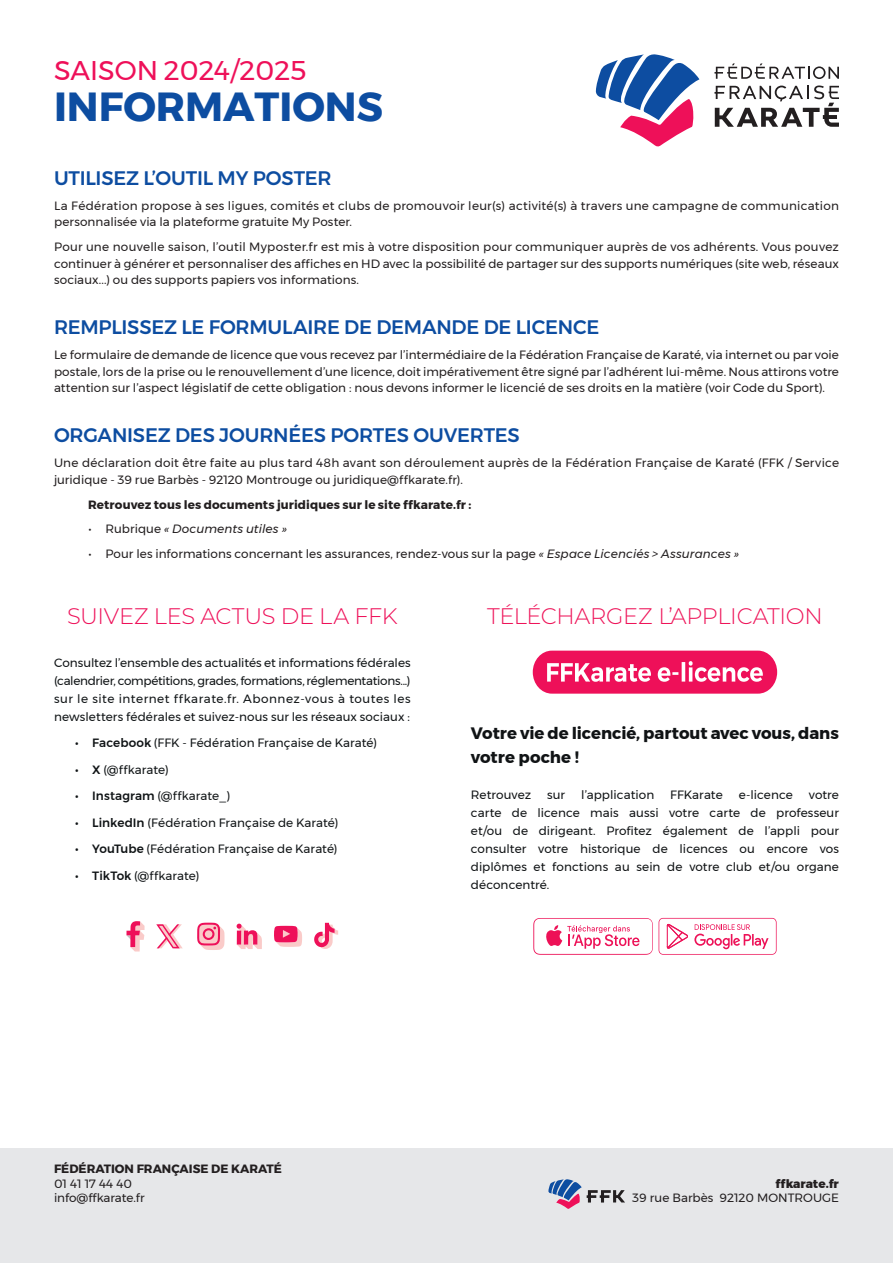
<style>
.page{position:relative;width:893px;height:1263px;background:#fff}
.page>*{position:absolute;margin:0;border:0;box-sizing:border-box;transform-origin:0 0}
.t1{font:700 40.5px "Montserrat";color:#0d4da1}
.t2{font:27px "Montserrat";color:#ee1059}
.t3{font:300 22.5px "Montserrat";letter-spacing:-.01em;color:#ee1459}
.t4{font:300 22.5px "Montserrat";letter-spacing:-.01em;color:#ee1059}
.t5{font:500 19.5px "Montserrat";letter-spacing:-.01em;color:#0d4da1}
.t6{font:700 16.5px/24px "Montserrat";letter-spacing:-.005em;color:#101315}
.t7{font:12px/16.5px "Montserrat";letter-spacing:.01em;color:#231f20}
.t8{font:12px/18px "Montserrat";letter-spacing:.005em;color:#101416;text-align:justify}
.t9{font:12px/18px "Montserrat";letter-spacing:.005em;color:#101315;text-align:justify}
.t10{font:700 12px "Montserrat";letter-spacing:.005em;color:#231f20}
.t11{font:italic 12px "Montserrat";letter-spacing:.005em;color:#231f20}
.t12{font:800 12px "Montserrat";color:#231f20}
.s1{font-style:normal}
.s2{font-style:italic}
.s3{font-weight:500}
</style>
<div class="page">
<svg style="left:714px;top:63px;width:125px;height:16px"></svg>
<svg style="left:714px;top:85px;width:125px;height:42px"></svg>
<svg style="left:596px;top:54px;width:103px;height:93px"></svg>
<svg style="left:659px;top:918px;width:118px;height:37px"></svg>
<svg style="left:533px;top:918px;width:120px;height:37px"></svg>
<svg style="left:533px;top:651px;width:244px;height:43px;background:#f1407a"></svg>
<svg style="left:126px;top:921px;width:19px;height:30px"></svg>
<svg style="left:197px;top:923px;width:27px;height:27px"></svg>
<svg style="left:237px;top:924px;width:25px;height:25px"></svg>
<svg style="left:274px;top:926px;width:28px;height:21px"></svg>
<svg style="left:314px;top:923px;width:24px;height:26px"></svg>
<div style="left:0;top:1148px;width:893px;height:115px;background:#e6e7e9"></div>
<svg style="left:548px;top:1179px;width:77px;height:30px"></svg>
<svg style="left:156px;top:924px;width:26px;height:24px"></svg>
<h2 class="t2" style="left:54px;top:56px;width:254px">SAISON 2024/2025</h2>
<h1 class="t1" style="left:54px;top:83px;width:330px">INFORMATIONS</h1>
<h3 class="t5" style="left:54px;top:167px;width:279px">UTILISEZ L’OUTIL MY POSTER</h3>
<p class="t7" style="left:54px;top:197px;width:786px">La Fédération propose à ses ligues, comités et clubs de promouvoir leur(s) activité(s) à travers une campagne de communication personnalisée via la plateforme gratuite My Poster.</p>
<p class="t7" style="left:54px;top:239px;width:786px;text-align:justify">Pour une nouvelle saison, l’outil Myposter.fr est mis à votre disposition pour communiquer auprès de vos adhérents. Vous pouvez continuer à générer et personnaliser des affiches en HD avec la possibilité de partager sur des supports numériques (site web, réseaux sociaux...) ou des supports papiers vos informations.</p>
<h3 class="t5" style="left:54px;top:316px;width:547px">REMPLISSEZ LE FORMULAIRE DE DEMANDE DE LICENCE</h3>
<p class="t7" style="left:54px;top:347px;width:786px;text-align:justify">Le formulaire de demande de licence que vous recevez par l’intermédiaire de la Fédération Française de Karaté, via internet ou par voie postale, lors de la prise ou le renouvellement d’une licence, doit impérativement être signé par l’adhérent lui-même. Nous attirons votre attention sur l’aspect législatif de cette obligation : nous devons informer le licencié de ses droits en la matière (voir Code du Sport).</p>
<h3 class="t5" style="left:54px;top:424px;width:467px">ORGANISEZ DES JOURNÉES PORTES OUVERTES</h3>
<p class="t7" style="left:54px;top:455px;width:787px">Une déclaration doit être faite au plus tard 48h avant son déroulement auprès de la Fédération Française de Karaté (FFK / Service juridique - 39 rue Barbès - 92120 Montrouge ou juridique@ffkarate.fr).</p>
<p class="t10" style="left:88px;top:498px;width:385px">Retrouvez tous les documents juridiques sur le site ffkarate.fr :</p>
<p class="t11" style="left:88px;top:524px;width:200px"><span class="s1">• Rubrique</span> « Documents utiles »</p>
<p class="t7" style="left:88px;top:546px;width:652px">• Pour les informations concernant les assurances, rendez-vous sur la page <span class="s2">« Espace Licenciés &gt; Assurances »</span></p>
<h3 class="t4" style="left:67px;top:603px;width:332px">SUIVEZ LES ACTUS DE LA FFK</h3>
<p class="t8" style="left:54px;top:653px;width:358px">Consultez l’ensemble des actualités et informations fédérales (calendrier, compétitions, grades, formations, réglementations...) sur le site internet ffkarate.fr. Abonnez-vous à toutes les newsletters fédérales et suivez-nous sur les réseaux sociaux :</p>
<p class="t8" style="left:75px;top:734px;width:303px"><span class="s3">• Facebook</span> (FFK - Fédération Française de Karaté)</p>
<p class="t8" style="left:75px;top:760px;width:95px"><span class="s3">• X</span> (@ffkarate)</p>
<p class="t8" style="left:75px;top:787px;width:157px"><span class="s3">• Instagram</span> (@ffkarate_)</p>
<p class="t8" style="left:75px;top:813px;width:265px"><span class="s3">• LinkedIn</span> (Fédération Française de Karaté)</p>
<p class="t8" style="left:75px;top:840px;width:264px"><span class="s3">• YouTube</span> (Fédération Française de Karaté)</p>
<p class="t8" style="left:75px;top:866px;width:126px"><span class="s3">• TikTok</span> (@ffkarate)</p>
<h3 class="t3" style="left:487px;top:603px;width:337px">TÉLÉCHARGEZ L’APPLICATION</h3>
<h3 class="t6" style="left:471px;top:721px;width:369px">Votre vie de licencié, partout avec vous, dans votre poche !</h3>
<p class="t9" style="left:471px;top:786px;width:62px">Retrouvez</p>
<p class="t9" style="left:547px;top:786px;width:19px">sur</p>
<p class="t9" style="left:581px;top:786px;width:74px">l’application</p>
<p class="t9" style="left:670px;top:786px;width:54px">FFKarate</p>
<p class="t9" style="left:739px;top:786px;width:56px">e-licence</p>
<p class="t9" style="left:471px;top:786px;width:370px;text-indent:338px">votre carte de licence mais aussi votre carte de professeur et/ou de dirigeant. Profitez également de l’appli pour consulter votre historique de licences ou encore vos diplômes et fonctions au sein de votre club et/ou organe déconcentré.</p>
<p class="t10" style="left:54px;top:1162px;width:229px">FÉDÉRATION FRANÇAISE DE KARATÉ</p>
<p class="t7" style="left:54px;top:1176px;width:92px;line-height:14.4px">01 41 17 44 40 info@ffkarate.fr</p>
<p class="t12" style="left:775px;top:1176px;width:65px">ffkarate.fr</p>
<p class="t7" style="left:632px;top:1189px;width:208px">39 rue Barbès 92120 MONTROUGE</p>
</div>
